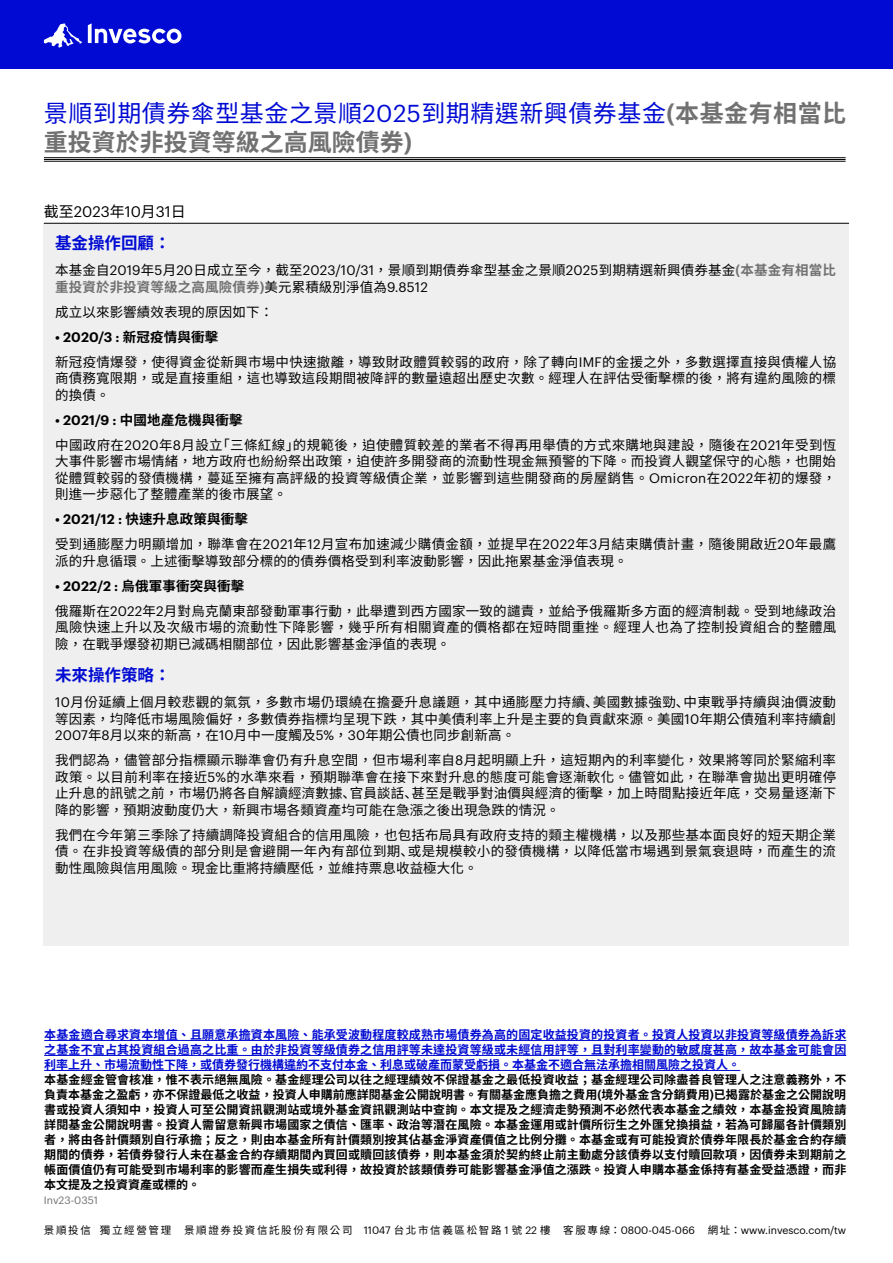
<style>
.page{position:relative;width:893px;height:1263px;background:#fff}
.page>*{position:absolute;margin:0;border:0;box-sizing:border-box;transform-origin:0 0}
.t1{font:24px/28.8px "Noto Sans CJ Ktc";letter-spacing:.02em;color:#000ad2}
.t2{font:700 16.5px "Noto Sans CJ Ktc";color:#000ad2}
.t3{font:15px "Graphik";color:#000}
.t4{font:13.5px/16.5px "Noto Sans CJ Ktc";letter-spacing:.015em;color:#000;text-align:justify}
.t5{font:13.5px/16.5px "Noto Sans CJ Ktc";letter-spacing:.035em;color:#000}
.t6{font:600 13.5px "Graphik";letter-spacing:.01em;color:#000}
.t7{font:700 12px/15px "Noto Sans CJ Ktc";letter-spacing:.015em;color:#000;text-align:justify}
.t8{font:700 12px/15px "Noto Sans CJ Ktc";color:#000ad2;text-align:justify}
.t9{font:10.5px "Noto Sans CJ Ktc";letter-spacing:.16em;color:#000}
.t10{font:10.5px "Graphik";color:#727171}
.s1{font-family:"Graphik"}
.s2{font-family:"Graphik";font-weight:600;color:#727171}
.s3{font-weight:700;color:#727171}
.s4{font-family:"Noto Sans CJ Ktc"}
.s5{font-family:"Noto Sans CJ Ktc";font-weight:700}
.s6{font-family:"Graphik";font-weight:600}
.s7{font-weight:700}
</style>
<div class="page">
<div style="left:44px;top:224px;width:805px;height:722px;background:#efefef"></div>
<hr style="left:44px;top:223px;width:805px;height:1px;background:#000">
<div style="left:0;top:0;width:893px;height:69px;background:#000ad2"></div>
<svg style="left:44px;top:24px;width:38px;height:24px"></svg>
<svg style="left:88px;top:23px;width:93px;height:20px"></svg>
<hr style="left:44px;top:1040px;width:802px;height:1px;background:#000ad2">
<hr style="left:44px;top:1055px;width:802px;height:1px;background:#000ad2">
<hr style="left:44px;top:1070px;width:696px;height:1px;background:#000ad2">
<hr style="left:44px;top:157px;width:802px;height:1px;background:#000">
<hr style="left:44px;top:159px;width:802px;height:1px;background:#000">
<hr style="left:44px;top:161px;width:802px;height:1px;background:#000">
<h1 class="t1" style="left:44px;top:99px;width:804px">景順到期債券傘型基金之景順<span class="s1">2025</span>到期精選新興債券基金<span class="s2">(</span><span class="s3">本基金有相當比重投資於非投資等級之高風險債券</span><span class="s2">)</span></h1>
<p class="t3" style="left:44px;top:200px;width:143px"><span class="s4">截至</span>2023<span class="s4">年</span>10<span class="s4">月</span>31<span class="s4">日</span></p>
<p class="t2" style="left:55px;top:233px;width:117px">基金操作回顧：</p>
<p class="t4" style="left:55px;top:262px;width:782px">本基金自<span class="s1">2019</span>年<span class="s1">5</span>月<span class="s1">20</span>日成立至今，截至<span class="s1">2023/10/31</span>，景順到期債券傘型基金之景順<span class="s1">2025</span>到期精選新興債券基金<span class="s2">(</span><span class="s3">本基金有相當比重投資於非投資等級之高風險債券</span><span class="s2">)</span>美元累積級別淨值為<span class="s1">9.8512</span></p>
<p class="t4" style="left:55px;top:304px;width:220px">成立以來影響績效表現的原因如下：</p>
<p class="t6" style="left:55px;top:327px;width:165px">• 2020/3 : <span class="s5">新冠疫情與衝擊</span></p>
<p class="t4" style="left:55px;top:354px;width:782px">新冠疫情爆發，使得資金從新興市場中快速撤離，導致財政體質較弱的政府，除了轉向<span class="s1">IMF</span>的金援之外，多數選擇直接與債權人協商債務寬限期，或是直接重組，這也導致這段期間被降評的數量遠超出歷史次數。經理人在評估受衝擊標的後，將有違約風險的標的換債。</p>
<p class="t4" style="left:55px;top:408px;width:783px;line-height:25px"><span class="s6">• 2021/9 :</span> <span class="s7">中國地產危機與衝擊<br></span>中國政府在<span class="s1">2020</span>年<span class="s1">8</span>月設立｢三條紅線｣的規範後，迫使體質較差的業者不得再用舉債的方式來購地與建設，隨後在<span class="s1">2021</span>年受到恆</p>
<p class="t4" style="left:55px;top:453px;width:782px">大事件影響市場情緒，地方政府也紛紛祭出政策，迫使許多開發商的流動性現金無預警的下降。而投資人觀望保守的心態，也開始從體質較弱的發債機構，蔓延至擁有高評級的投資等級債企業，並影響到這些開發商的房屋銷售。<span class="s1">Omicron</span>在<span class="s1">2022</span>年初的爆發，則進一步惡化了整體產業的後市展望。</p>
<p class="t6" style="left:55px;top:509px;width:194px">• 2021/12 : <span class="s5">快速升息政策與衝擊</span></p>
<p class="t4" style="left:55px;top:536px;width:782px">受到通膨壓力明顯增加，聯準會在<span class="s1">2021</span>年<span class="s1">12</span>月宣布加速減少購債金額，並提早在<span class="s1">2022</span>年<span class="s1">3</span>月結束購債計畫，隨後開啟近<span class="s1">20</span>年最鷹派的升息循環。上述衝擊導致部分標的的債券價格受到利率波動影響，因此拖累基金淨值表現。</p>
<p class="t4" style="left:55px;top:574px;width:782px;line-height:25px"><span class="s6">• 2022/2 :</span> <span class="s7">烏俄軍事衝突與衝擊<br></span>俄羅斯在<span class="s1">2022</span>年<span class="s1">2</span>月對烏克蘭東部發動軍事行動，此舉遭到西方國家一致的譴責，並給予俄羅斯多方面的經濟制裁。受到地緣政治</p>
<p class="t5" style="left:55px;top:619px;width:783px">風險快速上升以及次級市場的流動性下降影響，幾乎所有相關資產的價格都在短時間重挫。經理人也為了控制投資組合的整體風險，在戰爭爆發初期已減碼相關部位，因此影響基金淨值的表現。</p>
<p class="t2" style="left:55px;top:665px;width:117px">未來操作策略：</p>
<p class="t4" style="left:55px;top:694px;width:782px"><span class="s1">10</span>月份延續上個月較悲觀的氣氛，多數市場仍環繞在擔憂升息議題，其中通膨壓力持續､美國數據強勁､中東戰爭持續與油價波動等因素，均降低市場風險偏好，多數債券指標均呈現下跌，其中美債利率上升是主要的負貢獻來源。美國<span class="s1">10</span>年期公債殖利率持續創<span class="s1">2007</span>年<span class="s1">8</span>月以來的新高，在<span class="s1">10</span>月中一度觸及<span class="s1">5%</span>，<span class="s1">30</span>年期公債也同步創新高。</p>
<p class="t4" style="left:55px;top:752px;width:783px">我們認為，儘管部分指標顯示聯準會仍有升息空間，但市場利率自<span class="s1">8</span>月起明顯上升，這短期內的利率變化，效果將等同於緊縮利率政策。以目前利率在接近<span class="s1">5%</span>的水準來看，預期聯準會在接下來對升息的態度可能會逐漸軟化。儘管如此，在聯準會拋出更明確停止升息的訊號之前，市場仍將各自解讀經濟數據､官員談話､甚至是戰爭對油價與經濟的衝擊，加上時間點接近年底，交易量逐漸下降的影響，預期波動度仍大，新興市場各類資產均可能在急漲之後出現急跌的情況。</p>
<p class="t4" style="left:55px;top:827px;width:782px">我們在今年第三季除了持續調降投資組合的信用風險，也包括布局具有政府支持的類主權機構，以及那些基本面良好的短天期企業債。在非投資等級債的部分則是會避開一年內有部位到期､或是規模較小的發債機構，以降低當市場遇到景氣衰退時，而產生的流動性風險與信用風險。現金比重將持續壓低，並維持票息收益極大化。</p>
<p class="t8" style="left:44px;top:1027px;width:804px">本基金適合尋求資本增值、且願意承擔資本風險、能承受波動程度較成熟市場債券為高的固定收益投資的投資者。投資人投資以非投資等級債券為訴求之基金不宜占其投資組合過高之比重。由於非投資等級債券之信用評等未達投資等級或未經信用評等，且對利率變動的敏感度甚高，故本基金可能會因利率上升、市場流動性下降，或債券發行機構違約不支付本金、利息或破產而蒙受虧損。本基金不適合無法承擔相關風險之投資人。</p>
<p class="t7" style="left:44px;top:1072px;width:804px">本基金經金管會核准，惟不表示絕無風險。基金經理公司以往之經理績效不保證基金之最低投資收益；基金經理公司除盡善良管理人之注意義務外，不負責本基金之盈虧，亦不保證最低之收益，投資人申購前應詳閱基金公開說明書。有關基金應負擔之費用<span class="s6">(</span>境外基金含分銷費用<span class="s6">)</span>已揭露於基金之公開說明書或投資人須知中，投資人可至公開資訊觀測站或境外基金資訊觀測站中查詢。本文提及之經濟走勢預測不必然代表本基金之績效，本基金投資風險請詳閱基金公開說明書。投資人需留意新興市場國家之債信、匯率、政治等潛在風險。本基金運用或計價所衍生之外匯兌換損益，若為可歸屬各計價類別者，將由各計價類別自行承擔；反之，則由本基金所有計價類別按其佔基金淨資產價值之比例分攤。本基金或有可能投資於債券年限長於基金合約存續期間的債券，若債券發行人未在基金合約存續期間內買回或贖回該債券，則本基金須於契約終止前主動處分該債券以支付贖回款項，因債券未到期前之帳面價值仍有可能受到市場利率的影響而產生損失或利得，故投資於該類債券可能影響基金淨值之漲跌。投資人申購本基金係持有基金受益憑證，而非本文提及之投資資產或標的。</p>
<p class="t10" style="left:44px;top:1192px;width:56px">Inv23-0351</p>
<p class="t9" style="left:44px;top:1224px;width:804px">景順投信 獨立經營管理 景順證券投資信託股份有限公司 <span class="s1">11047</span> 台北市信義區松智路 <span class="s1">1</span> 號 <span class="s1">22</span> 樓 客服專線：<span class="s1">0800-045-066</span> 網址：<span class="s1">www.invesco.com/tw</span></p>
</div>
